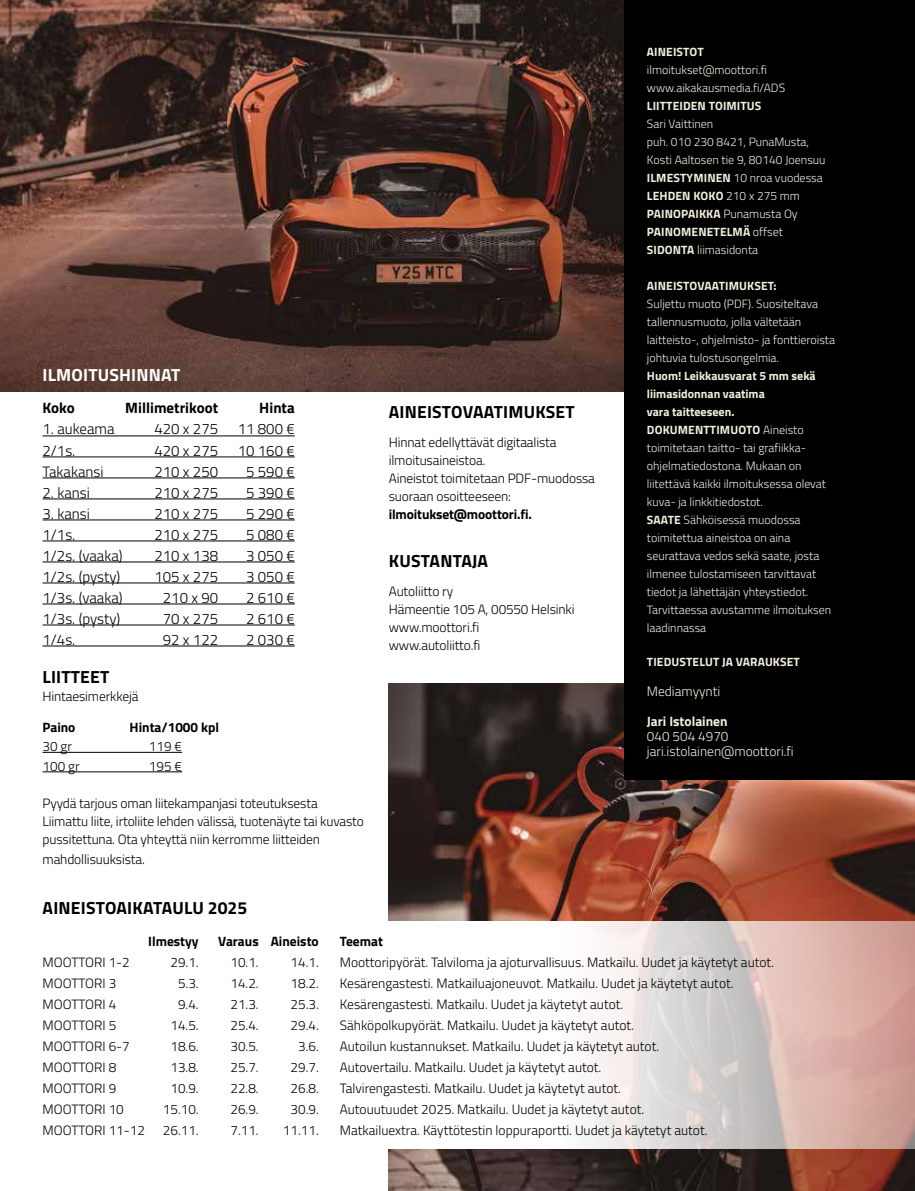
<style>
.page{position:relative;width:915px;height:1191px;background:#fff}
.page>*{position:absolute;margin:0;border:0;box-sizing:border-box;transform-origin:0 0}
.t1{font:700 17.55px "Titillium Web";letter-spacing:.01em;color:#000}
.t2{font:700 17.55px "Titillium Web";letter-spacing:.01em;color:#fff}
.t3{font:300 15px "Titillium Web";color:#000}
.t4{font:700 15px "Titillium Web";color:#000}
.t5{font:300 13.5px/18px "Titillium Web";letter-spacing:-.005em;color:#000}
.t6{font:700 13.5px "Titillium Web";color:#000}
.t7{font:300 13.5px/15px "Titillium Web";color:#f3f0e0}
.t8{font:700 13.5px "Titillium Web";color:#f3f0e0}
.t9{font:300 12px/18px "Titillium Web";color:#f3f0e0}
.t10{font:700 12px "Titillium Web";letter-spacing:.01em;color:#f3f0e0}
.s1{font-weight:700}
</style>
<div class="page">
<img style="left:0;top:0;width:624px;height:392px">
<img style="left:388px;top:684px;width:526px;height:507px">
<div style="left:624px;top:0;width:290px;height:779px;background:#000"></div>
<hr style="left:43px;top:436px;width:252px;height:1px;background:#000">
<hr style="left:43px;top:457px;width:252px;height:1px;background:#000">
<hr style="left:43px;top:478px;width:252px;height:1px;background:#000">
<hr style="left:43px;top:499px;width:252px;height:1px;background:#000">
<hr style="left:43px;top:520px;width:252px;height:1px;background:#000">
<hr style="left:43px;top:541px;width:252px;height:1px;background:#000">
<hr style="left:43px;top:562px;width:252px;height:1px;background:#000">
<hr style="left:43px;top:583px;width:252px;height:1px;background:#000">
<hr style="left:43px;top:604px;width:252px;height:1px;background:#000">
<hr style="left:43px;top:625px;width:252px;height:1px;background:#000">
<hr style="left:43px;top:646px;width:252px;height:1px;background:#000">
<hr style="left:43px;top:752px;width:139px;height:1px;background:#000">
<hr style="left:43px;top:771px;width:139px;height:1px;background:#000">
<svg style="left:388px;top:921px;width:526px;height:227px"></svg>
<p class="t2" style="left:43px;top:362px;width:139px">ILMOITUSHINNAT</p>
<p class="t4" style="left:43px;top:397px;width:34px">Koko</p>
<p class="t4" style="left:125px;top:397px;width:94px">Millimetrikoot</p>
<p class="t4" style="left:259px;top:397px;width:37px">Hinta</p>
<p class="t3" style="left:43px;top:418px;width:74px">1. aukeama</p>
<p class="t3" style="left:154px;top:418px;width:65px">420 x 275</p>
<p class="t3" style="left:238px;top:418px;width:58px">11 800 €</p>
<p class="t3" style="left:43px;top:439px;width:34px">2/1s.</p>
<p class="t3" style="left:154px;top:439px;width:65px">420 x 275</p>
<p class="t3" style="left:238px;top:439px;width:58px">10 160 €</p>
<p class="t3" style="left:43px;top:460px;width:63px">Takakansi</p>
<p class="t3" style="left:154px;top:460px;width:65px">210 x 250</p>
<p class="t3" style="left:246px;top:460px;width:50px">5 590 €</p>
<p class="t3" style="left:43px;top:481px;width:49px">2. kansi</p>
<p class="t3" style="left:154px;top:481px;width:65px">210 x 275</p>
<p class="t3" style="left:246px;top:481px;width:50px">5 390 €</p>
<p class="t3" style="left:43px;top:502px;width:49px">3. kansi</p>
<p class="t3" style="left:154px;top:502px;width:65px">210 x 275</p>
<p class="t3" style="left:246px;top:502px;width:50px">5 290 €</p>
<p class="t3" style="left:43px;top:523px;width:34px">1/1s.</p>
<p class="t3" style="left:154px;top:523px;width:65px">210 x 275</p>
<p class="t3" style="left:246px;top:523px;width:50px">5 080 €</p>
<p class="t3" style="left:43px;top:544px;width:82px">1/2s. (vaaka)</p>
<p class="t3" style="left:154px;top:544px;width:65px">210 x 138</p>
<p class="t3" style="left:246px;top:544px;width:50px">3 050 €</p>
<p class="t3" style="left:43px;top:565px;width:79px">1/2s. (pysty)</p>
<p class="t3" style="left:154px;top:565px;width:65px">105 x 275</p>
<p class="t3" style="left:246px;top:565px;width:50px">3 050 €</p>
<p class="t3" style="left:43px;top:586px;width:82px">1/3s. (vaaka)</p>
<p class="t3" style="left:163px;top:586px;width:57px">210 x 90</p>
<p class="t3" style="left:246px;top:586px;width:50px">2 610 €</p>
<p class="t3" style="left:43px;top:607px;width:79px">1/3s. (pysty)</p>
<p class="t3" style="left:163px;top:607px;width:57px">70 x 275</p>
<p class="t3" style="left:246px;top:607px;width:50px">2 610 €</p>
<p class="t3" style="left:43px;top:628px;width:34px">1/4s.</p>
<p class="t3" style="left:163px;top:628px;width:57px">92 x 122</p>
<p class="t3" style="left:246px;top:628px;width:50px">2 030 €</p>
<p class="t1" style="left:43px;top:663px;width:68px">LIITTEET</p>
<p class="t5" style="left:43px;top:686px;width:97px">Hintaesimerkkejä</p>
<p class="t6" style="left:43px;top:716px;width:34px">Paino</p>
<p class="t6" style="left:130px;top:716px;width:91px">Hinta/1000 kpl</p>
<p class="t5" style="left:43px;top:736px;width:31px">30 gr</p>
<p class="t5" style="left:149px;top:736px;width:35px">119 €</p>
<p class="t5" style="left:43px;top:756px;width:39px">100 gr</p>
<p class="t5" style="left:149px;top:756px;width:35px">195 €</p>
<p class="t5" style="left:43px;top:793px;width:323px">Pyydä tarjous oman liitekampanjasi toteutuksesta<br>Liimattu liite, irtoliite lehden välissä, tuotenäyte tai kuvasto pussitettuna. Ota yhteyttä niin kerromme liitteiden</p>
<p class="t5" style="left:43px;top:849px;width:104px">mahdollisuuksista.</p>
<p class="t1" style="left:389px;top:398px;width:187px">AINEISTOVAATIMUKSET</p>
<p class="t5" style="left:388px;top:432px;width:208px">Hinnat edellyttävät digitaalista ilmoitusaineistoa.<br>Aineistot toimitetaan PDF-muodossa suoraan osoitteeseen:</p>
<p class="t6" style="left:388px;top:503px;width:144px">ilmoitukset@moottori.fi.</p>
<p class="t1" style="left:389px;top:547px;width:101px">KUSTANTAJA</p>
<p class="t5" style="left:388px;top:581px;width:187px">Autoliitto ry<br>Hämeentie 105 A, 00550 Helsinki www.moottori.fi<br>www.autoliitto.fi</p>
<p class="t10" style="left:646px;top:43px;width:58px">AINEISTOT</p>
<p class="t9" style="left:646px;top:60px;width:140px">ilmoitukset@moottori.fi www.aikakausmedia.fi/ADS</p>
<p class="t10" style="left:646px;top:97px;width:116px">LIITTEIDEN TOIMITUS</p>
<p class="t9" style="left:646px;top:114px;width:180px">Sari Vaittinen<br>puh. 010 230 8421, PunaMusta,<br>Kosti Aaltosen tie 9, 80140 Joensuu<br><span class="s1">ILMESTYMINEN</span> 10 nroa vuodessa<br><span class="s1">LEHDEN KOKO</span> 210 x 275 mm<br><span class="s1">PAINOPAIKKA</span> Punamusta Oy<br><span class="s1">PAINOMENETELMÄ</span> offset<br><span class="s1">SIDONTA</span> liimasidonta</p>
<p class="t10" style="left:646px;top:277px;width:131px">AINEISTOVAATIMUKSET:</p>
<p class="t9" style="left:646px;top:294px;width:190px">Suljettu muoto (PDF). Suositeltava tallennusmuoto, jolla vältetään laitteisto-, ohjelmisto- ja fonttieroista johtuvia tulostusongelmia.</p>
<p class="t9" style="left:646px;top:366px;width:186px"><span class="s1">Huom! Leikkausvarat 5 mm sekä liimasidonnan vaatima<br>vara taitteeseen.<br>DOKUMENTTIMUOTO</span> Aineisto toimitetaan taitto- tai grafiikka&shy;ohjelmatiedostona. Mukaan on liitettävä kaikki ilmoituksessa olevat kuva- ja linkkitiedostot.<br><span class="s1">SAATE</span> Sähköisessä muodossa toimitettua aineistoa on aina seurattava vedos sekä saate, josta ilmenee tulostamiseen tarvittavat tiedot ja lähettäjän yhteystiedot.<br>Tarvittaessa avustamme ilmoituksen laadinnassa</p>
<p class="t10" style="left:646px;top:653px;width:154px">TIEDUSTELUT JA VARAUKSET</p>
<p class="t7" style="left:646px;top:683px;width:75px">Mediamyynti</p>
<p class="t8" style="left:646px;top:711px;width:82px">Jari Istolainen</p>
<p class="t7" style="left:646px;top:728px;width:148px">040 504 4970 jari.istolainen@moottori.fi</p>
<p class="t1" style="left:43px;top:894px;width:206px">AINEISTOAIKATAULU 2025</p>
<p class="t6" style="left:148px;top:930px;width:52px">Ilmestyy</p>
<p class="t6" style="left:218px;top:930px;width:102px">Varaus Aineisto</p>
<p class="t6" style="left:340px;top:930px;width:45px">Teemat</p>
<p class="t5" style="left:43px;top:952px;width:89px">MOOTTORI 1-2</p>
<p class="t5" style="left:170px;top:952px;width:30px">29.1.</p>
<p class="t5" style="left:230px;top:952px;width:30px">10.1.</p>
<p class="t5" style="left:290px;top:952px;width:30px">14.1.</p>
<p class="t5" style="left:340px;top:952px;width:435px">Moottoripyörät. Talviloma ja ajoturvallisuus. Matkailu. Uudet ja käytetyt autot.</p>
<p class="t5" style="left:43px;top:973px;width:75px">MOOTTORI 3</p>
<p class="t5" style="left:178px;top:973px;width:22px">5.3.</p>
<p class="t5" style="left:230px;top:973px;width:30px">14.2.</p>
<p class="t5" style="left:290px;top:973px;width:30px">18.2.</p>
<p class="t5" style="left:340px;top:973px;width:395px">Kesärengastesti. Matkailuajoneuvot. Matkailu. Uudet ja käytetyt autot.</p>
<p class="t5" style="left:43px;top:994px;width:75px">MOOTTORI 4</p>
<p class="t5" style="left:178px;top:994px;width:22px">9.4.</p>
<p class="t5" style="left:230px;top:994px;width:30px">21.3.</p>
<p class="t5" style="left:290px;top:994px;width:30px">25.3.</p>
<p class="t5" style="left:340px;top:994px;width:285px">Kesärengastesti. Matkailu. Uudet ja käytetyt autot.</p>
<p class="t5" style="left:43px;top:1015px;width:75px">MOOTTORI 5</p>
<p class="t5" style="left:170px;top:1015px;width:30px">14.5.</p>
<p class="t5" style="left:230px;top:1015px;width:30px">25.4.</p>
<p class="t5" style="left:290px;top:1015px;width:30px">29.4.</p>
<p class="t5" style="left:340px;top:1015px;width:295px">Sähköpolkupyörät. Matkailu. Uudet ja käytetyt autot.</p>
<p class="t5" style="left:43px;top:1036px;width:89px">MOOTTORI 6-7</p>
<p class="t5" style="left:170px;top:1036px;width:30px">18.6.</p>
<p class="t5" style="left:230px;top:1036px;width:30px">30.5.</p>
<p class="t5" style="left:298px;top:1036px;width:22px">3.6.</p>
<p class="t5" style="left:340px;top:1036px;width:321px">Autoilun kustannukset. Matkailu. Uudet ja käytetyt autot.</p>
<p class="t5" style="left:43px;top:1057px;width:75px">MOOTTORI 8</p>
<p class="t5" style="left:170px;top:1057px;width:30px">13.8.</p>
<p class="t5" style="left:230px;top:1057px;width:30px">25.7.</p>
<p class="t5" style="left:290px;top:1057px;width:30px">29.7.</p>
<p class="t5" style="left:340px;top:1057px;width:263px">Autovertailu. Matkailu. Uudet ja käytetyt autot.</p>
<p class="t5" style="left:43px;top:1078px;width:75px">MOOTTORI 9</p>
<p class="t5" style="left:170px;top:1078px;width:30px">10.9.</p>
<p class="t5" style="left:230px;top:1078px;width:30px">22.8.</p>
<p class="t5" style="left:290px;top:1078px;width:30px">26.8.</p>
<p class="t5" style="left:340px;top:1078px;width:282px">Talvirengastesti. Matkailu. Uudet ja käytetyt autot.</p>
<p class="t5" style="left:43px;top:1099px;width:83px">MOOTTORI 10</p>
<p class="t5" style="left:163px;top:1099px;width:37px">15.10.</p>
<p class="t5" style="left:230px;top:1099px;width:30px">26.9.</p>
<p class="t5" style="left:290px;top:1099px;width:30px">30.9.</p>
<p class="t5" style="left:340px;top:1099px;width:306px">Autouutuudet 2025. Matkailu. Uudet ja käytetyt autot.</p>
<p class="t5" style="left:43px;top:1120px;width:104px">MOOTTORI 11-12</p>
<p class="t5" style="left:163px;top:1120px;width:37px">26.11.</p>
<p class="t5" style="left:230px;top:1120px;width:30px">7.11.</p>
<p class="t5" style="left:283px;top:1120px;width:37px">11.11.</p>
<p class="t5" style="left:340px;top:1120px;width:369px">Matkailuextra. Käyttötestin loppuraportti. Uudet ja käytetyt autot.</p>
</div>
